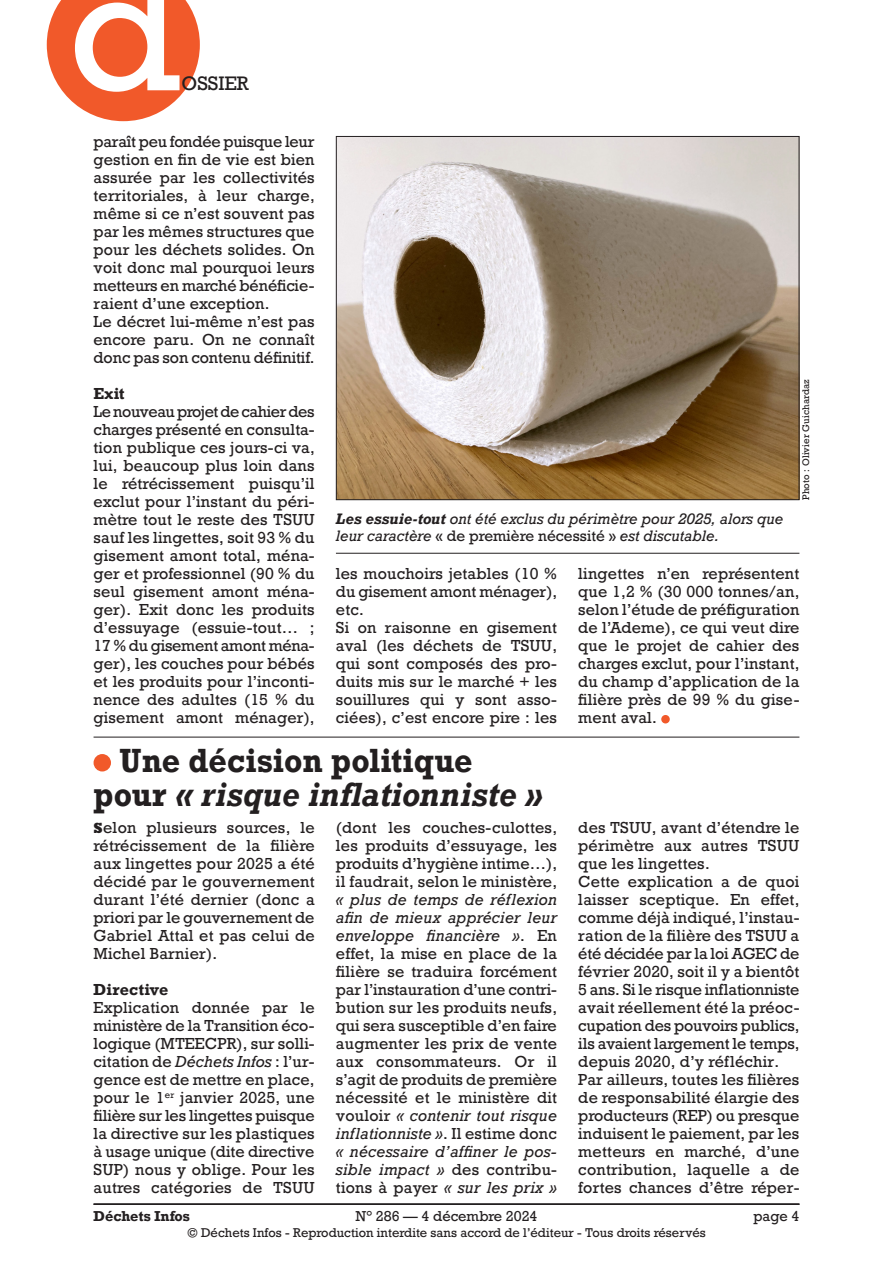
<style>
.page{position:relative;width:893px;height:1263px;background:#fff}
.page>*{position:absolute;margin:0;border:0;box-sizing:border-box;transform-origin:0 0}
.t1{font:166.5px "Rockwell";color:#fff}
.Texte_courant{font:700 31.5px/34.5px "Rockwell";letter-spacing:.01em;color:#231f20;scale:.95 1}
.t2{font:18.3px "Rockwell";color:#231f20}
.Texte_courant-2{font:15px/18px "Rockwell";letter-spacing:.01em;color:#231f20;text-align:justify}
.Texte_courant-3{font:700 15px "Rockwell";letter-spacing:.015em;color:#231f20}
.Légende_photo{font:italic 14.25px/17.2px "Rockwell";color:#231f20}
.t3{font:13.5px "Rockwell";color:#231f20}
.t4{font:700 13.5px "Rockwell";color:#231f20}
.t5{font:12px "Rockwell";color:#231f20}
.Crédit_photo{font:9px "Rockwell";letter-spacing:.015em;color:#231f20}
.s1{font-weight:700}
.s2{font-style:normal}
.s3{font-style:italic}
.s4{font-family:"Rockwell Std";font-weight:800}
</style>
<div class="page">
<hr style="left:94px;top:1203px;width:705px;height:2px;background:#231f20">
<div style="left:661px;top:715px;width:9px;height:8px;background:#f1592a;border-radius:50%"></div>
<hr style="left:94px;top:737px;width:705px;height:1px;background:#231f20">
<div style="left:94px;top:754px;width:17px;height:17px;background:#f1592a;border-radius:50%"></div>
<img style="left:338px;top:138px;width:459px;height:360px">
<hr style="left:336px;top:553px;width:463px;height:1px;background:#231f20">
<svg style="left:47px;top:0;width:153px;height:121px;background:#f3734b"></svg>
<h1 class="t1" style="left:69px;top:-73px;width:114px">d</h1>
<p class="t2" style="left:182px;top:72px;width:69px">OSSIER</p>
<p class="Texte_courant-2" style="left:94px;top:133px;width:223px">paraît peu fondée puisque leur gestion en fin de vie est bien assurée par les collectivités territoriales, à leur charge, même si ce n’est souvent pas par les mêmes structures que pour les déchets solides. On voit donc mal pourquoi leurs metteurs en marché bénéficie&shy;raient d’une exception.</p>
<p class="Texte_courant-2" style="left:94px;top:313px;width:223px">Le décret lui-même n’est pas encore paru. On ne connaît donc pas son contenu définitif.</p>
<p class="Texte_courant-3" style="left:94px;top:384px;width:33px">Exit</p>
<p class="Texte_courant-2" style="left:94px;top:403px;width:223px">Le nouveau projet de cahier des charges présenté en consulta&shy;tion publique ces jours-ci va, lui, beaucoup plus loin dans le rétrécissement puisqu’il exclut pour l’instant du péri&shy;mètre tout le reste des TSUU sauf les lingettes, soit 93 % du gisement amont total, ména&shy;ger et professionnel (90 % du seul gisement amont ména&shy;ger). Exit donc les produits d’essuyage (essuie-tout… ; 17 % du gisement amont ména&shy;ger), les couches pour bébés et les produits pour l’inconti&shy;nence des adultes (15 % du gisement amont ménager),</p>
<p class="Légende_photo" style="left:336px;top:510px;width:449px"><span class="s1">Les essuie-tout</span> ont été exclus du périmètre pour 2025, alors que leur caractère <span class="s2">« de première nécessité »</span> est discutable.</p>
<p class="Crédit_photo" style="left:800px;top:500px;width:122px;rotate:-90deg">Photo : Olivier Guichardaz</p>
<p class="Texte_courant-2" style="left:336px;top:565px;width:223px">les mouchoirs jetables (10 % du gisement amont ménager), etc.</p>
<p class="Texte_courant-2" style="left:336px;top:619px;width:223px">Si on raisonne en gisement aval (les déchets de TSUU, qui sont composés des pro&shy;duits mis sur le marché + les souillures qui y sont asso&shy;ciées), c’est encore pire : les</p>
<p class="Texte_courant-2" style="left:578px;top:565px;width:223px">lingettes n’en représentent que 1,2 % (30 000 tonnes/an, selon l’étude de préfiguration de l’Ademe), ce qui veut dire que le projet de cahier des charges exclut, pour l’instant, du champ d’application de la filière près de 99 % du gise&shy;ment aval.</p>
<p class="Texte_courant" style="left:94px;top:742px;width:474px;text-indent:26px">Une décision politique pour <span class="s3">« risque inflationniste »</span></p>
<p class="Texte_courant-2" style="left:94px;top:818px;width:223px"><span class="s4">S</span>elon plusieurs sources, le rétrécissement de la filière aux lingettes pour 2025 a été décidé par le gouvernement durant l’été dernier (donc a priori par le gouvernement de Gabriel Attal et pas celui de Michel Barnier).</p>
<p class="Texte_courant-3" style="left:94px;top:979px;width:76px">Directive</p>
<p class="Texte_courant-2" style="left:94px;top:998px;width:223px">Explication donnée par le ministère de la Transition éco&shy;logique (MTEECPR), sur solli&shy;citation de <span class="s3">Déchets Infos</span> : l’ur&shy;gence est de mettre en place, pour le 1<sup>er</sup> janvier 2025, une filière sur les lingettes puisque la directive sur les plastiques à usage unique (dite directive SUP) nous y oblige. Pour les autres catégories de TSUU</p>
<p class="Texte_courant-2" style="left:336px;top:818px;width:223px">(dont les couches-culottes, les produits d’essuyage, les produits d’hygiène intime…), il faudrait, selon le ministère, <span class="s3">« plus de temps de réflexion afin de mieux apprécier leur enveloppe financière »</span>. En effet, la mise en place de la filière se traduira forcément par l’instauration d’une contri&shy;bution sur les produits neufs, qui sera susceptible d’en faire augmenter les prix de vente aux consommateurs. Or il s’agit de produits de première nécessité et le ministère dit vouloir <span class="s3">« contenir tout risque inflationniste »</span>. Il estime donc <span class="s3">« nécessaire d’affiner le pos&shy;sible impact »</span> des contribu&shy;tions à payer <span class="s3">« sur les prix »</span></p>
<p class="Texte_courant-2" style="left:578px;top:818px;width:223px">des TSUU, avant d’étendre le périmètre aux autres TSUU que les lingettes.</p>
<p class="Texte_courant-2" style="left:578px;top:872px;width:223px">Cette explication a de quoi laisser sceptique. En effet, comme déjà indiqué, l’instau&shy;ration de la filière des TSUU a été décidée par la loi AGEC de février 2020, soit il y a bientôt 5 ans. Si le risque inflationniste avait réellement été la préoc&shy;cupation des pouvoirs publics, ils avaient largement le temps, depuis 2020, d’y réfléchir.</p>
<p class="Texte_courant-2" style="left:578px;top:1070px;width:223px">Par ailleurs, toutes les filières de responsabilité élargie des producteurs (REP) ou presque induisent le paiement, par les metteurs en marché, d’une contribution, laquelle a de fortes chances d’être réper-</p>
<p class="t4" style="left:94px;top:1207px;width:98px">Déchets Infos</p>
<p class="t3" style="left:355px;top:1207px;width:184px">N° 286 — 4 décembre 2024</p>
<p class="t3" style="left:753px;top:1207px;width:48px">page 4</p>
<p class="t5" style="left:187px;top:1225px;width:520px">© Déchets Infos - Reproduction interdite sans accord de l’éditeur - Tous droits réservés</p>
</div>
